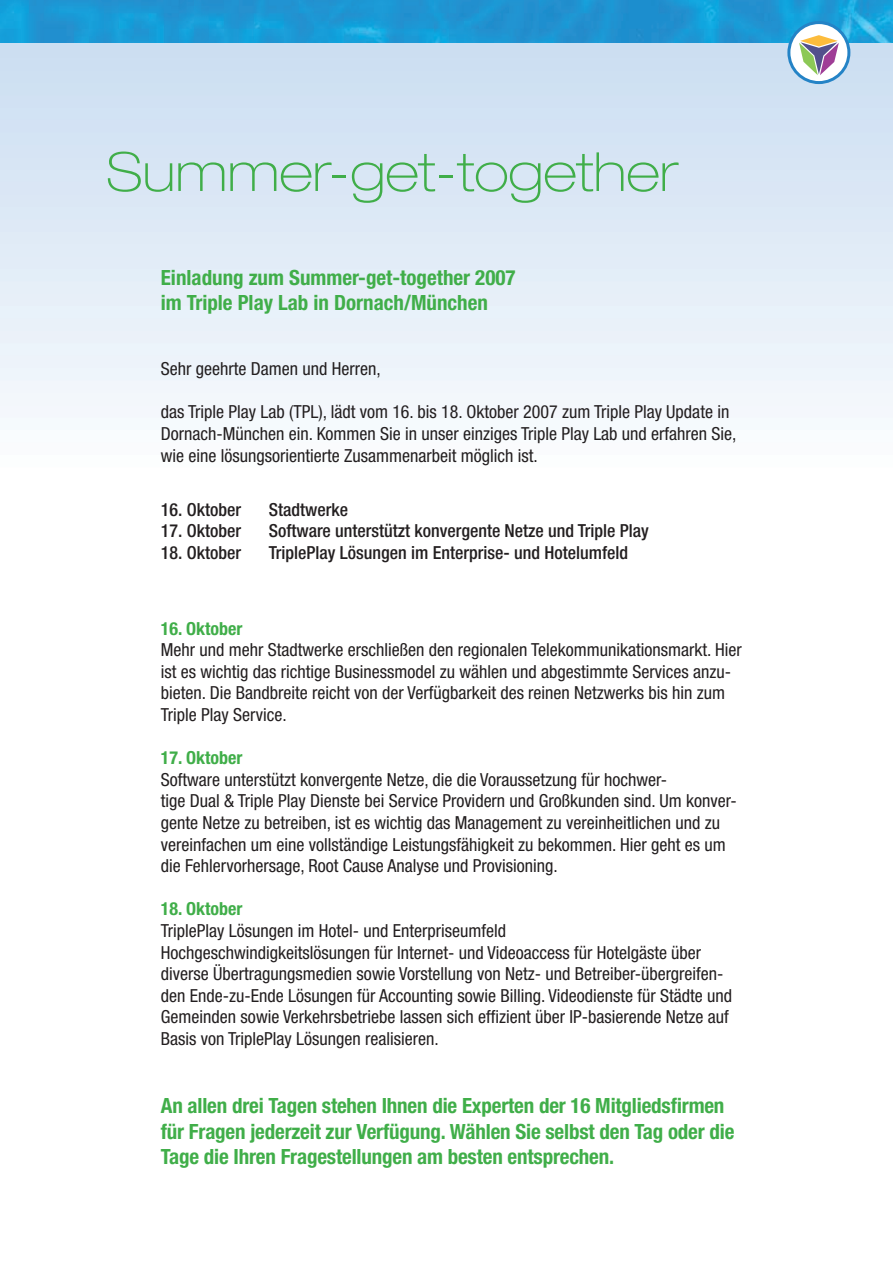
<style>
.page{position:relative;width:893px;height:1263px;background:#fff}
.page>*{position:absolute;margin:0;border:0;box-sizing:border-box;transform-origin:0 0}
.t1{font:100 expanded 54px "Helvetica Neue";color:#40ae49}
.t2{font:700 condensed 21px/25.2px "Helvetica Neue";letter-spacing:-.01em;color:#40ae49}
.t3{font:condensed 18px/21.6px "Helvetica Neue";color:#231f20}
.t4{font:500 condensed 18px "Helvetica Neue";color:#231f20}
.t5{font:700 condensed 18px "Helvetica Neue";color:#40ae49}
</style>
<div class="page">
<div style="left:0;top:33px;width:893px;height:18px;background:#cbdff2"></div>
<div style="left:0;top:46px;width:893px;height:17px;background:#ccdef1"></div>
<div style="left:0;top:58px;width:893px;height:17px;background:#cddff2"></div>
<div style="left:0;top:70px;width:893px;height:18px;background:#cee0f2"></div>
<div style="left:0;top:83px;width:893px;height:17px;background:#cfe1f2"></div>
<div style="left:0;top:95px;width:893px;height:18px;background:#d1e1f3"></div>
<div style="left:0;top:108px;width:893px;height:17px;background:#d2e3f4"></div>
<div style="left:0;top:120px;width:893px;height:17px;background:#d3e2f4"></div>
<div style="left:0;top:132px;width:893px;height:18px;background:#d4e4f4"></div>
<div style="left:0;top:145px;width:893px;height:17px;background:#d6e4f4"></div>
<div style="left:0;top:157px;width:893px;height:18px;background:#d7e5f4"></div>
<div style="left:0;top:170px;width:893px;height:17px;background:#d9e7f5"></div>
<div style="left:0;top:182px;width:893px;height:17px;background:#dae6f5"></div>
<div style="left:0;top:194px;width:893px;height:18px;background:#dbe7f5"></div>
<div style="left:0;top:207px;width:893px;height:17px;background:#dce9f6"></div>
<div style="left:0;top:219px;width:893px;height:18px;background:#dee9f6"></div>
<div style="left:0;top:231px;width:893px;height:18px;background:#e0ebf6"></div>
<div style="left:0;top:244px;width:893px;height:17px;background:#e1ecf7"></div>
<div style="left:0;top:256px;width:893px;height:18px;background:#e2ecf7"></div>
<div style="left:0;top:269px;width:893px;height:17px;background:#e3eef8"></div>
<div style="left:0;top:281px;width:893px;height:18px;background:#e6eff8"></div>
<div style="left:0;top:293px;width:893px;height:18px;background:#e7eff8"></div>
<div style="left:0;top:306px;width:893px;height:17px;background:#e8f2fa"></div>
<div style="left:0;top:318px;width:893px;height:18px;background:#e9f1f9"></div>
<div style="left:0;top:331px;width:893px;height:17px;background:#ebf1f9"></div>
<div style="left:0;top:343px;width:893px;height:18px;background:#ecf4fb"></div>
<div style="left:0;top:355px;width:893px;height:18px;background:#edf3fa"></div>
<div style="left:0;top:368px;width:893px;height:17px;background:#eef5fb"></div>
<div style="left:0;top:380px;width:893px;height:18px;background:#f2f6fb"></div>
<div style="left:0;top:393px;width:893px;height:17px;background:#f3f7fb"></div>
<div style="left:0;top:405px;width:893px;height:18px;background:#f4f7fc"></div>
<div style="left:0;top:417px;width:893px;height:18px;background:#f5fafd"></div>
<div style="left:0;top:430px;width:893px;height:17px;background:#f9fcfe"></div>
<div style="left:0;top:442px;width:893px;height:18px;background:#fafbfd"></div>
<img style="left:0;top:0;width:893px;height:43px">
<svg style="left:787px;top:21px;width:63px;height:63px"></svg>
<h1 class="t1" style="left:106px;top:140px;width:574px">Summer-get-together</h1>
<p class="t2" style="left:161px;top:265px;width:356px">Einladung zum Summer-get-together 2007 im Triple Play Lab in Dornach/München</p>
<p class="t3" style="left:161px;top:358px;width:221px">Sehr geehrte Damen und Herren,</p>
<p class="t3" style="left:161px;top:401px;width:577px">das Triple Play Lab (TPL), lädt vom 16. bis 18. Oktober 2007 zum Triple Play Update in<br>Dornach-München ein. Kommen Sie in unser einziges Triple Play Lab und erfahren Sie, wie eine lösungsorientierte Zusammenarbeit möglich ist.</p>
<p class="t4" style="left:161px;top:499px;width:82px">16. Oktober</p>
<p class="t4" style="left:269px;top:499px;width:81px">Stadtwerke</p>
<p class="t4" style="left:161px;top:520px;width:82px">17. Oktober</p>
<p class="t4" style="left:269px;top:520px;width:381px">Software unterstützt konvergente Netze und Triple Play</p>
<p class="t4" style="left:161px;top:542px;width:82px">18. Oktober</p>
<p class="t4" style="left:269px;top:542px;width:361px">TriplePlay Lösungen im Enterprise- und Hotelumfeld</p>
<p class="t5" style="left:161px;top:617px;width:83px">16. Oktober</p>
<p class="t3" style="left:161px;top:639px;width:582px">Mehr und mehr Stadtwerke erschließen den regionalen Telekommunikationsmarkt. Hier ist es wichtig das richtige Businessmodel zu wählen und abgestimmte Services anzu&shy;bieten. Die Bandbreite reicht von der Verfügbarkeit des reinen Netzwerks bis hin zum Triple Play Service.</p>
<p class="t5" style="left:161px;top:747px;width:83px">17. Oktober</p>
<p class="t3" style="left:161px;top:768px;width:577px">Software unterstützt konvergente Netze, die die Voraussetzung für hochwer-<br>tige Dual &amp; Triple Play Dienste bei Service Providern und Großkunden sind. Um konver&shy;gente Netze zu betreiben, ist es wichtig das Management zu vereinheitlichen und zu vereinfachen um eine vollständige Leistungsfähigkeit zu bekommen. Hier geht es um die Fehlervorhersage, Root Cause Analyse und Provisioning.</p>
<p class="t5" style="left:161px;top:898px;width:83px">18. Oktober</p>
<p class="t3" style="left:161px;top:920px;width:573px">TriplePlay Lösungen im Hotel- und Enterpriseumfeld<br>Hochgeschwindigkeitslösungen für Internet- und Videoaccess für Hotelgäste über diverse Übertragungsmedien sowie Vorstellung von Netz- und Betreiber-übergreifen&shy;den Ende-zu-Ende Lösungen für Accounting sowie Billing. Videodienste für Städte und Gemeinden sowie Verkehrsbetriebe lassen sich effizient über IP-basierende Netze auf Basis von TriplePlay Lösungen realisieren.</p>
<p class="t2" style="left:161px;top:1093px;width:575px">An allen drei Tagen stehen Ihnen die Experten der 16 Mitgliedsfirmen für Fragen jederzeit zur Verfügung. Wählen Sie selbst den Tag oder die<br>Tage die Ihren Fragestellungen am besten entsprechen.</p>
</div>
